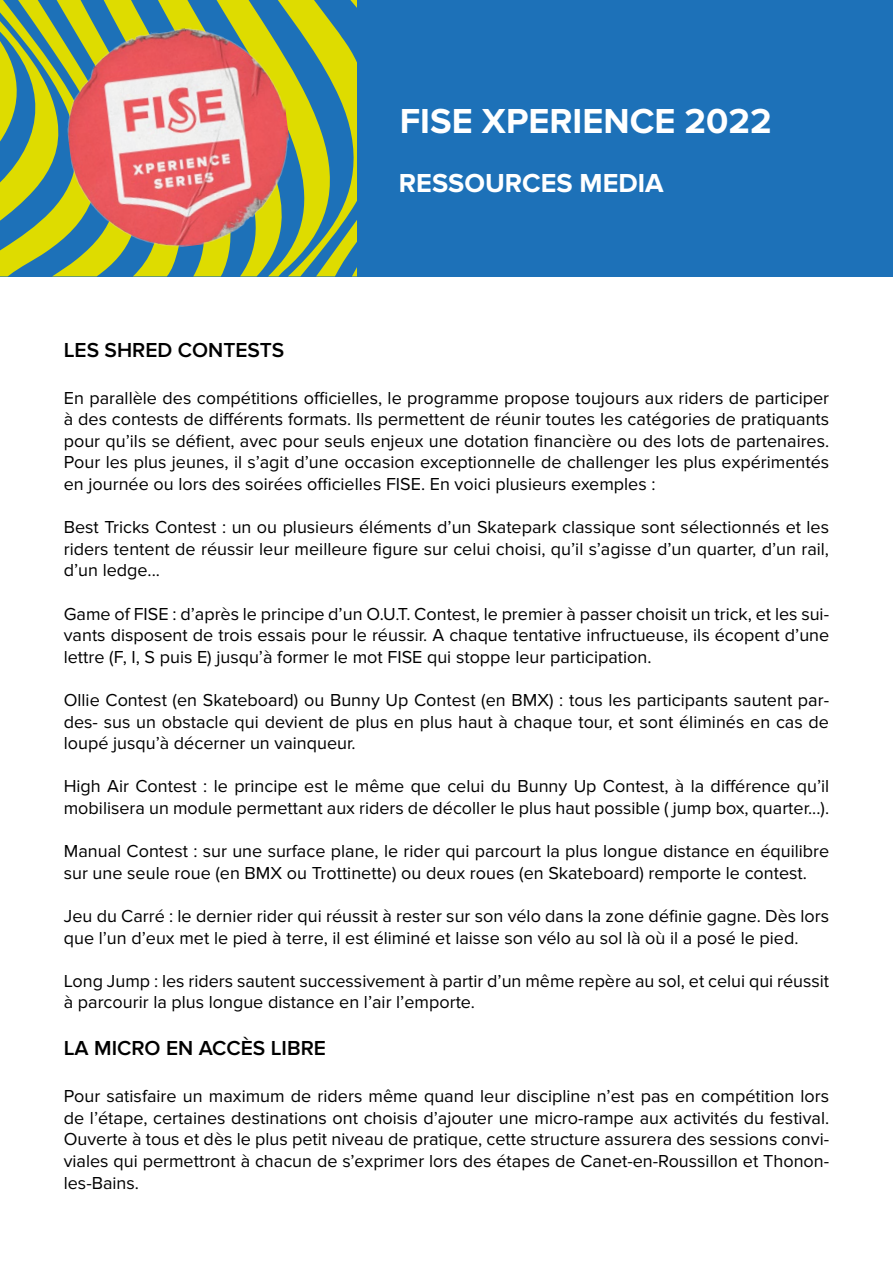
<style>
.page{position:relative;width:893px;height:1263px;background:#fff}
.page>*{position:absolute;margin:0;border:0;box-sizing:border-box;transform-origin:0 0}
.t1{font:700 36px "Proxima Nova";color:#fff}
.t2{font:700 27px "Proxima Nova";color:#fff}
.t3{font:600 21px "Proxima Nova";color:#000}
.t4{font:18px/21.6px "Proxima Nova";color:#000;text-align:justify}
</style>
<div class="page">
<svg style="left:190px;top:0;width:167px;height:276px;background:#84aa55"></svg>
<svg style="left:144px;top:0;width:39px;height:276px"></svg>
<svg style="left:0;top:0;width:144px;height:276px;background:#87ab52"></svg>
<svg style="left:244px;top:0;width:113px;height:8px"></svg>
<svg style="left:316px;top:220px;width:41px;height:56px;background:#77a262"></svg>
<div style="left:357px;top:0;width:536px;height:276px;background:#1d71b8"></div>
<img style="left:57px;top:17px;width:244px;height:242px">
<h1 class="t1" style="left:400px;top:100px;width:374px">FISE XPERIENCE 2022</h1>
<h2 class="t2" style="left:399px;top:167px;width:266px">RESSOURCES MEDIA</h2>
<p class="t3" style="left:64px;top:338px;width:222px">LES SHRED CONTESTS</p>
<p class="t4" style="left:64px;top:387px;width:767px">En parallèle des compétitions officielles, le programme propose toujours aux riders de participer à des contests de différents formats. Ils permettent de réunir toutes les catégories de pratiquants pour qu’ils se défient, avec pour seuls enjeux une dotation financière ou des lots de partenaires.<br>Pour les plus jeunes, il s’agit d’une occasion exceptionnelle de challenger les plus expérimentés en journée ou lors des soirées officielles FISE. En voici plusieurs exemples :</p>
<p class="t4" style="left:64px;top:517px;width:767px">Best Tricks Contest : un ou plusieurs éléments d’un Skatepark classique sont sélectionnés et les riders tentent de réussir leur meilleure figure sur celui choisi, qu’il s’agisse d’un quarter, d’un rail, d’un ledge...</p>
<p class="t4" style="left:64px;top:603px;width:767px">Game of FISE : d’après le principe d’un O.U.T. Contest, le premier à passer choisit un trick, et les sui&shy;vants disposent de trois essais pour le réussir. A chaque tentative infructueuse, ils écopent d’une lettre (F, I, S puis E) jusqu’à former le mot FISE qui stoppe leur participation.</p>
<p class="t4" style="left:64px;top:689px;width:767px">Ollie Contest (en Skateboard) ou Bunny Up Contest (en BMX) : tous les participants sautent par&shy;des- sus un obstacle qui devient de plus en plus haut à chaque tour, et sont éliminés en cas de loupé jusqu’à décerner un vainqueur.</p>
<p class="t4" style="left:64px;top:776px;width:767px">High Air Contest : le principe est le même que celui du Bunny Up Contest, à la différence qu’il mobilisera un module permettant aux riders de décoller le plus haut possible ( jump box, quarter...).</p>
<p class="t4" style="left:64px;top:841px;width:767px">Manual Contest : sur une surface plane, le rider qui parcourt la plus longue distance en équilibre sur une seule roue (en BMX ou Trottinette) ou deux roues (en Skateboard) remporte le contest.</p>
<p class="t4" style="left:64px;top:905px;width:767px">Jeu du Carré : le dernier rider qui réussit à rester sur son vélo dans la zone définie gagne. Dès lors que l’un d’eux met le pied à terre, il est éliminé et laisse son vélo au sol là où il a posé le pied.</p>
<p class="t4" style="left:64px;top:970px;width:767px">Long Jump : les riders sautent successivement à partir d’un même repère au sol, et celui qui réussit à parcourir la plus longue distance en l’air l’emporte.</p>
<p class="t3" style="left:64px;top:1036px;width:264px">LA MICRO EN ACCÈS LIBRE</p>
<p class="t4" style="left:64px;top:1085px;width:767px">Pour satisfaire un maximum de riders même quand leur discipline n’est pas en compétition lors de l’étape, certaines destinations ont choisis d’ajouter une micro-rampe aux activités du festival.<br>Ouverte à tous et dès le plus petit niveau de pratique, cette structure assurera des sessions convi&shy;viales qui permettront à chacun de s’exprimer lors des étapes de Canet-en-Roussillon et Thonon&shy;les-Bains.</p>
</div>
